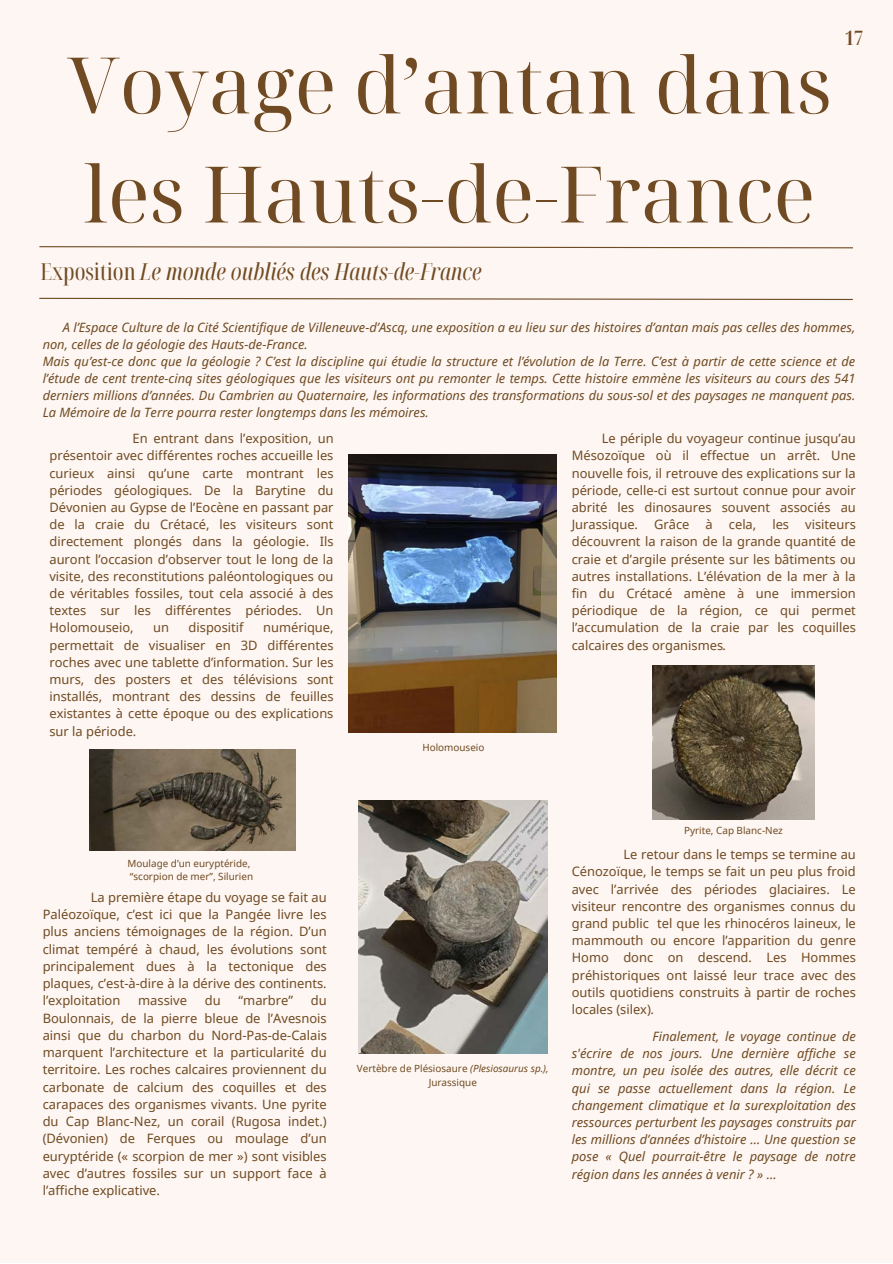
<style>
.page{position:relative;width:893px;height:1264px;background:#fff}
.page>*{position:absolute;margin:0;border:0;box-sizing:border-box;transform-origin:0 0}
.t1{font:78px/109.1px "Noto Serif Display";color:#704a22}
.t2{font:italic extra-condensed 23.4px "Noto Serif Display";color:#704a22}
.t3{font:700 extra-condensed 19.95px "Noto Serif Display";color:#704a22}
.t4{font:12.9px/17.2px "Noto Sans";color:#704a22;text-align:justify}
.t5{font:italic 12.9px/17.2px "Noto Sans";color:#704a22;text-align:justify}
.t6{font:9.9px/13.2px "Noto Sans";color:#704a22}
.s1{font-style:normal}
.s2{font-style:italic}
</style>
<div class="page">
<div style="left:0;top:0;width:892px;height:1262px;background:#fdf6f2"></div>
<img style="left:89px;top:750px;width:206px;height:100px">
<svg style="left:39px;top:246px;width:814px;height:3px"></svg>
<svg style="left:39px;top:297px;width:814px;height:3px"></svg>
<img style="left:358px;top:800px;width:189px;height:253px">
<img style="left:348px;top:455px;width:208px;height:277px">
<img style="left:652px;top:665px;width:162px;height:154px">
<p class="t1" style="left:67px;top:29px;width:766px">Voyage d’antan dans les Hauts-de-France</p>
<p class="t3" style="left:845px;top:23px;width:20px">17</p>
<p class="t2" style="left:41px;top:254px;width:442px"><span class="s1">Exposition</span> Le monde oubliés des Hauts-de-France</p>
<p class="t5" style="left:43px;top:318px;width:814px;text-indent:20px">A l’Espace Culture de la Cité Scientifique de Villeneuve-d’Ascq, une exposition a eu lieu sur des histoires d’antan mais pas celles des hommes, non, celles de la géologie des Hauts-de-France.</p>
<p class="t5" style="left:43px;top:352px;width:814px">Mais qu’est-ce donc que la géologie ? C’est la discipline qui étudie la structure et l’évolution de la Terre. C’est à partir de cette science et de l’étude de cent trente-cinq sites géologiques que les visiteurs ont pu remonter le temps. Cette histoire emmène les visiteurs au cours des 541 derniers millions d’années. Du Cambrien au Quaternaire, les informations des transformations du sous-sol et des paysages ne manquent pas.<br>La Mémoire de la Terre pourra rester longtemps dans les mémoires.</p>
<p class="t4" style="left:49px;top:429px;width:286px;text-indent:83px">En entrant dans l’exposition, un présentoir avec différentes roches accueille les curieux ainsi qu’une carte montrant les périodes géologiques. De la Barytine du Dévonien au Gypse de l’Eocène en passant par de la craie du Crétacé, les visiteurs sont directement plongés dans la géologie. Ils auront l’occasion d’observer tout le long de la visite, des reconstitutions paléontologiques ou de véritables fossiles, tout cela associé à des textes sur les différentes périodes. Un Holomouseio,</p>
<p class="t4" style="left:571px;top:429px;width:286px;text-indent:30px">Le périple du voyageur continue jusqu’au Mésozoïque où il effectue un arrêt. Une nouvelle fois, il retrouve des explications sur la période, celle-ci est surtout connue pour avoir abrité les dinosaures souvent associés au Jurassique. Grâce à cela, les visiteurs découvrent la raison de la grande quantité de craie et d’argile présente sur les bâtiments ou autres installations. L’élévation de la mer à la fin du Crétacé amène à une immersion périodique de la région, ce qui permet l’accumulation de la craie par les coquilles calcaires des organismes<span class="s2">.</span></p>
<p class="t4" style="left:49px;top:618px;width:286px;text-indent:214px">numérique, permettait de visualiser en 3D différentes roches avec une tablette d’information. Sur les murs, des posters et des télévisions sont installés, montrant des dessins de feuilles existantes à cette époque ou des explications sur la période.</p>
<p class="t4" style="left:153px;top:618px;width:17px">un</p>
<p class="t4" style="left:188px;top:618px;width:56px">dispositif</p>
<p class="t6" style="left:127px;top:856px;width:127px">Moulage d’un euryptéride, “scorpion de mer”, Silurien</p>
<p class="t4" style="left:43px;top:888px;width:285px;text-indent:48px">La première étape du voyage se fait au Paléozoïque, c’est ici que la Pangée livre les plus anciens témoignages de la région. D’un climat tempéré à chaud, les évolutions sont principalement dues à la tectonique des plaques, c’est-à-dire à la dérive des continents. l’exploitation</p>
<p class="t4" style="left:43px;top:991px;width:286px;text-indent:268px">du Boulonnais, de la pierre bleue de l’Avesnois ainsi que du charbon du Nord-Pas-de-Calais marquent l’architecture et la particularité du territoire. Les roches calcaires proviennent du carbonate de calcium des coquilles et des carapaces des organismes vivants. Une pyrite du Cap Blanc-Nez, un corail (Rugosa indet.) (Dévonien) de Ferques ou moulage d’un euryptéride (« scorpion de mer ») sont visibles avec d’autres fossiles sur un support face à l’affiche explicative.</p>
<p class="t4" style="left:138px;top:991px;width:50px">massive</p>
<p class="t4" style="left:205px;top:991px;width:17px">du</p>
<p class="t4" style="left:238px;top:991px;width:56px">“marbre”</p>
<p class="t6" style="left:422px;top:740px;width:63px">Holomouseio</p>
<p class="t6" style="left:357px;top:1061px;width:193px;text-align:center">Vertèbre de Plésiosaure <span class="s2">(Plesiosaurus sp.),<br></span>Jurassique</p>
<p class="t6" style="left:684px;top:823px;width:100px">Pyrite, Cap Blanc-Nez</p>
<p class="t4" style="left:571px;top:845px;width:286px;text-indent:52px">Le retour dans le temps se termine au Cénozoïque, le temps se fait un peu plus froid avec l’arrivée des périodes glaciaires. Le visiteur rencontre des organismes connus du grand public tel que les rhinocéros laineux, le mammouth ou encore l’apparition du genre Homo donc on descend. Les Hommes préhistoriques ont laissé leur trace avec des outils quotidiens construits à partir de roches locales (silex)<span class="s2">.</span></p>
<p class="t5" style="left:571px;top:1027px;width:286px;text-indent:81px">Finalement, le voyage continue de s'écrire de nos jours. Une dernière affiche se montre, un peu isolée des autres, elle décrit ce qui se passe actuellement dans la région. Le changement climatique et la surexploitation des ressources perturbent les paysages construits par les millions d’années d’histoire … Une question se pose « Quel pourrait-être le paysage de notre région dans les années à venir ? » …</p>
</div>
